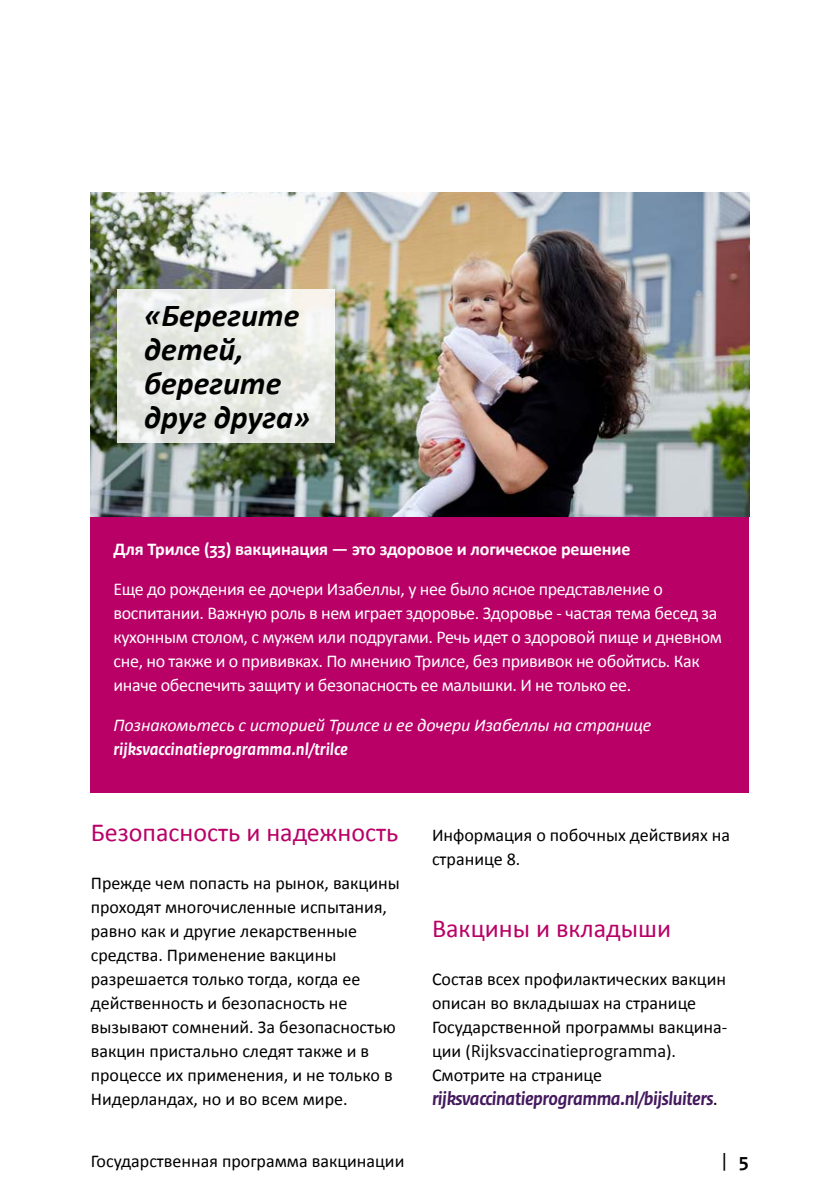
<style>
.page{position:relative;width:840px;height:1191px;background:#fff}
.page>*{position:absolute;margin:0;border:0;box-sizing:border-box;transform-origin:0 0}
.t1{font:italic 700 32px/34px "Calibri";color:#000}
.H2_RIVM_Paragraafkop{font:26px "Calibri";color:#b90066}
.P_RIVM_Broodtekst-sa{font:italic 700 20px "Rijksoverheid Sans Text";letter-spacing:-.02em;color:#44195e}
.t2{font:20px "Calibri";color:#000}
.P_RIVM_Broodtekst-sa-2{font:18px/24px "Calibri";color:#000}
.P_RIVM_Broodtekst-sa-3{font:18px/24px "Calibri";letter-spacing:-.02em;color:#fff}
.P_RIVM_Broodtekst-sa-4{font:italic 18px/24px "Calibri";letter-spacing:-.01em;color:#fff}
.H3_Tussenkop{font:700 18px "Calibri";letter-spacing:-.01em;color:#fff}
.s1{font-family:"Rijksoverheid Sans Text"}
.s2{font-family:"Rijksoverheid Sans Text";font-weight:700}
.s3{font-family:"Calibri";font-weight:400;font-style:normal;color:#000}
</style>
<div class="page">
<div style="left:91px;top:385px;width:657px;height:408px;background:#b90066"></div>
<img style="left:91px;top:193px;width:657px;height:323px">
<svg style="left:118px;top:289px;width:216px;height:153px;background:#e8eae5"></svg>
<p class="t1" style="left:144px;top:298px;width:167px">«Берегите детей, берегите друг друга»</p>
<h3 class="H3_Tussenkop" style="left:113px;top:537px;width:518px">Для Трилсе (<span class="s1">33</span>) вакцинация — это здоровое и логическое решение</h3>
<p class="P_RIVM_Broodtekst-sa-3" style="left:113px;top:577px;width:609px">Еще до рождения ее дочери Изабеллы, у нее было ясное представление о воспитании. Важную роль в нем играет здоровье. Здоровье - частая тема бесед за кухонным столом, с мужем или подругами. Речь идет о здоровой пище и дневном сне, но также и о прививках. По мнению Трилсе, без прививок не обойтись. Как иначе обеспечить защиту и безопасность ее малышки. И не только ее.</p>
<p class="P_RIVM_Broodtekst-sa-4" style="left:113px;top:712px;width:539px">Познакомьтесь с историей Трилсе и ее дочери Изабеллы на странице <span class="s2">rijksvaccinatieprogramma.nl/trilce</span></p>
<h2 class="H2_RIVM_Paragraafkop" style="left:91px;top:816px;width:309px">Безопасность и надежность</h2>
<p class="P_RIVM_Broodtekst-sa-2" style="left:91px;top:871px;width:310px">Прежде чем попасть на рынок, вакцины проходят многочисленные испытания, равно как и другие лекарственные средства. Применение вакцины разрешается только тогда, когда ее действенность и безопасность не вызывают сомнений. За безопасностью вакцин пристально следят также и в процессе их применения, и не только в Нидерландах, но и во всем мире.</p>
<p class="P_RIVM_Broodtekst-sa-2" style="left:432px;top:823px;width:299px">Информация о побочных действиях на странице 8.</p>
<h2 class="H2_RIVM_Paragraafkop" style="left:432px;top:912px;width:240px">Вакцины и вкладыши</h2>
<p class="P_RIVM_Broodtekst-sa-2" style="left:432px;top:967px;width:297px">Состав всех профилактических вакцин описан во вкладышах на странице<br>Государственной программы вакцина&shy;ции (<span class="s1">Rijksvaccinatieprogramma</span>).<br>Смотрите на странице</p>
<p class="P_RIVM_Broodtekst-sa" style="left:432px;top:1087px;width:287px">rijksvaccinatieprogramma.nl/bijsluiters<span class="s3">.</span></p>
<p class="P_RIVM_Broodtekst-sa-2" style="left:91px;top:1149px;width:315px">Государственная программа вакцинации</p>
<p class="t2" style="left:719px;top:1148px;width:31px">| <span class="s2">5</span></p>
</div>
